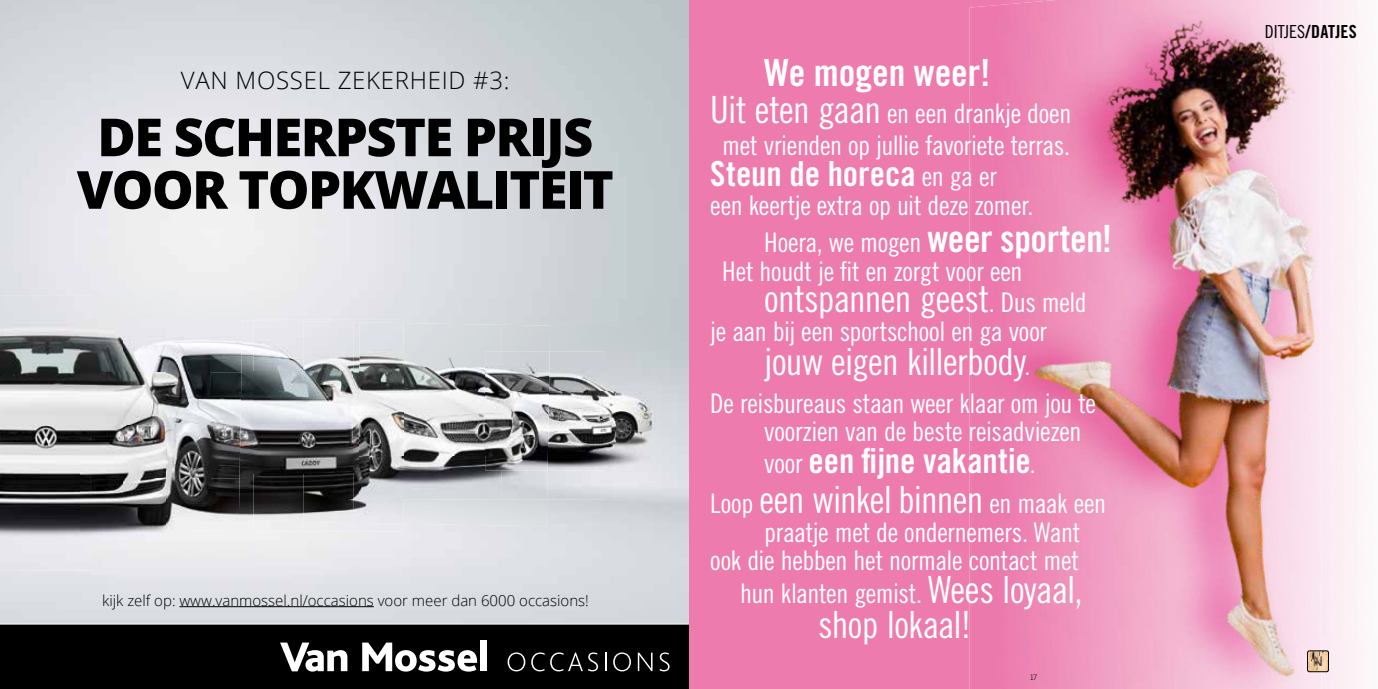
<style>
.page{position:relative;width:1378px;height:689px;background:#fff}
.page>*{position:absolute;margin:0;border:0;box-sizing:border-box;transform-origin:0 0}
.t1{font:800 52.5px/52.5px "Open Sans";letter-spacing:-.03em;color:#000;text-align:center}
.t2{font:37.5px "Trade Gothic LT Std Cn 18";letter-spacing:-.015em;color:#fff}
.t3{font:37.5px "Trade Gothic LT Std Bd Cn 20";letter-spacing:-.005em;color:#fff}
.t4{font:34.5px "Trade Gothic LT Std Bd Cn 20";letter-spacing:-.005em;color:#fff}
.t5{font:27px/28.5px "Trade Gothic LT Std Cn 18";letter-spacing:-.015em;color:#fff}
.t6{font:300 24px "Open Sans";letter-spacing:.03em;color:#000}
.t7{font:18px "Trade Gothic LT Std Bd Cn 20";letter-spacing:.005em;color:#000}
.t8{font:300 15px "Open Sans";color:#000}
.t9{font:300 7.5px "Trade Gothic LT Std";color:#000}
.s1{font-size:37.5px}
.s2{font-family:"Trade Gothic LT Std Cn 18";font-size:27px}
.s3{font-family:"Trade Gothic LT Std Bd Cn 20";font-size:37.5px}
.s4{font-size:27px}
.s5{font-family:"Trade Gothic LT Std Cn 18"}
</style>
<div class="page">
<div style="left:689px;top:0;width:283px;height:689px;background:#ee7bae"></div>
<img style="left:969px;top:7px;width:3px;height:86px">
<img style="left:969px;top:93px;width:3px;height:596px">
<div style="left:1321px;top:540px;width:14px;height:149px;background:#fbeaf4"></div>
<div style="left:1330px;top:638px;width:48px;height:51px;background:#fcf2f6"></div>
<img style="left:972px;top:0;width:298px;height:284px">
<img style="left:1270px;top:0;width:51px;height:284px">
<div style="left:972px;top:102px;width:51px;height:587px;background:#ec79ac"></div>
<img style="left:989px;top:284px;width:332px;height:330px">
<img style="left:1016px;top:587px;width:305px;height:102px">
<svg style="left:1307px;top:651px;width:22px;height:22px"></svg>
<div style="left:1307px;top:651px;width:21px;height:21px;border:1px solid #000;border-radius:2px"></div>
<img style="left:550px;top:351px;width:108px;height:119px">
<div style="left:504px;top:322px;width:151px;height:29px;background:#c7ced2"></div>
<img style="left:360px;top:455px;width:141px;height:44px">
<img style="left:404px;top:367px;width:81px;height:88px">
<div style="left:404px;top:323px;width:97px;height:44px;background:#d8dbde"></div>
<img style="left:501px;top:325px;width:49px;height:26px">
<img style="left:485px;top:351px;width:65px;height:119px">
<img style="left:360px;top:322px;width:44px;height:133px">
<img style="left:253px;top:320px;width:101px;height:51px">
<img style="left:353px;top:322px;width:7px;height:49px">
<img style="left:253px;top:371px;width:107px;height:102px">
<img style="left:253px;top:473px;width:151px;height:51px">
<img style="left:0;top:295px;width:94px;height:275px">
<div style="left:94px;top:295px;width:159px;height:25px;background:#eaebed"></div>
<div style="left:94px;top:531px;width:159px;height:39px;background:#ececee"></div>
<img style="left:80px;top:320px;width:159px;height:53px">
<img style="left:80px;top:373px;width:159px;height:105px">
<img style="left:80px;top:478px;width:173px;height:53px">
<img style="left:239px;top:320px;width:14px;height:201px">
<div style="left:0;top:624px;width:689px;height:65px;background:#000"></div>
<div style="left:480px;top:640px;width:6px;height:31px;background:#fff"></div>
<svg style="left:280px;top:642px;width:67px;height:29px"></svg>
<svg style="left:362px;top:642px;width:307px;height:30px"></svg>
<hr style="left:179px;top:606px;width:195px;height:1px;background:#000">
<hr style="left:0;top:624px;width:689px;height:1px;background:#fff">
<p class="t6" style="left:181px;top:64px;width:330px">VAN MOSSEL ZEKERHEID #3:</p>
<h1 class="t1" style="left:77px;top:108px;width:538px">DE SCHERPSTE PRIJS<br>VOOR TOPKWALITEIT</h1>
<p class="t8" style="left:102px;top:590px;width:488px">kijk zelf op: www.vanmossel.nl/occasions voor meer dan 6000 occasions!</p>
<h2 class="t3" style="left:764px;top:49px;width:228px">We mogen weer!</h2>
<p class="t5" style="left:710px;top:97px;width:362px;line-height:31.5px;text-align:center"><span class="s1">Uit eten gaan</span> en een drankje doen met vrienden op jullie favoriete terras.</p>
<p class="t4" style="left:710px;top:153px;width:288px">Steun de horeca <span class="s2">en ga er</span></p>
<p class="t5" style="left:764px;top:186px;width:350px;line-height:37.5px;text-indent:-54px">een keertje extra op uit deze zomer.<br>Hoera, we mogen <span class="s3">weer sporten!</span></p>
<p class="t5" style="left:722px;top:256px;width:302px">Het houdt je fit en zorgt voor een</p>
<h2 class="t2" style="left:764px;top:276px;width:324px">ontspannen geest<span class="s4">. Dus meld</span></h2>
<p class="t5" style="left:710px;top:316px;width:338px">je aan bij een sportschool en ga voor</p>
<h2 class="t2" style="left:764px;top:339px;width:268px">jouw eigen killerbody<span class="s4">.</span></h2>
<p class="t5" style="left:764px;top:388px;width:333px;text-indent:-54px">De reisbureaus staan weer klaar om jou te voorzien van de beste reisadviezen</p>
<p class="t4" style="left:764px;top:439px;width:273px"><span class="s2">voor</span> een fijne vakantie<span class="s2">.</span></p>
<h2 class="t2" style="left:710px;top:477px;width:397px"><span class="s4">Loop</span> een winkel binnen <span class="s4">en maak een</span></h2>
<p class="t5" style="left:710px;top:517px;width:371px;text-align:right">praatje met de ondernemers. Want<br>ook die hebben het normale contact met</p>
<p class="t5" style="left:740px;top:579px;width:344px">hun klanten gemist. <span class="s1">Wees loyaal,</span></p>
<h2 class="t2" style="left:818px;top:602px;width:156px">shop lokaal!</h2>
<p class="t9" style="left:1029px;top:672px;width:9px">17</p>
<p class="t7" style="left:1265px;top:21px;width:93px"><span class="s5">DITJES</span>/DATJES</p>
</div>
